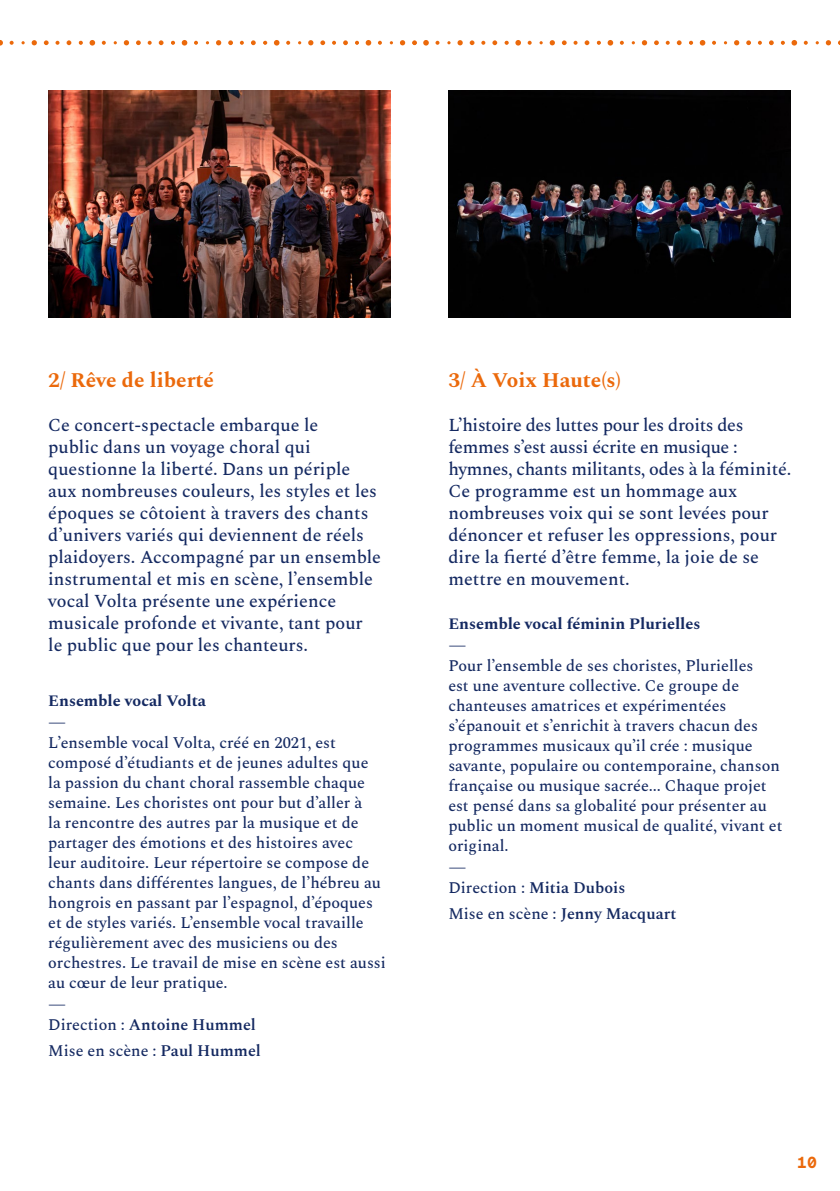
<style>
.page{position:relative;width:840px;height:1191px;background:#fff}
.page>*{position:absolute;margin:0;border:0;box-sizing:border-box;transform-origin:0 0}
.t1{font:700 21px "Spectral";color:#eb690b}
.t2{font:500 18px/22px "Spectral";color:#142961}
.t3{font:500 16px/20px "Spectral";color:#142961}
.t4{font:600 16px/25.6px "Spectral";color:#142961}
.t5{font:700 16px "Spectral";color:#142961}
.t6{font:700 16px "Maax Mono";color:#eb690b}
.s1{font-weight:500}
</style>
<div class="page">
<svg style="left:67px;top:40px;width:4px;height:5px"></svg>
<svg style="left:55px;top:41px;width:4px;height:4px"></svg>
<svg style="left:32px;top:40px;width:5px;height:5px"></svg>
<svg style="left:10px;top:41px;width:4px;height:4px"></svg>
<svg style="left:0;top:40px;width:3px;height:6px"></svg>
<svg style="left:44px;top:40px;width:5px;height:5px"></svg>
<svg style="left:159px;top:40px;width:4px;height:5px"></svg>
<svg style="left:148px;top:41px;width:4px;height:4px"></svg>
<svg style="left:124px;top:40px;width:5px;height:5px"></svg>
<svg style="left:102px;top:41px;width:4px;height:4px"></svg>
<svg style="left:89px;top:40px;width:6px;height:6px"></svg>
<svg style="left:136px;top:40px;width:5px;height:5px"></svg>
<svg style="left:79px;top:41px;width:4px;height:4px"></svg>
<svg style="left:400px;top:40px;width:5px;height:5px"></svg>
<svg style="left:378px;top:41px;width:4px;height:4px"></svg>
<svg style="left:365px;top:40px;width:6px;height:6px"></svg>
<svg style="left:251px;top:40px;width:4px;height:5px"></svg>
<svg style="left:240px;top:41px;width:4px;height:4px"></svg>
<svg style="left:216px;top:40px;width:5px;height:5px"></svg>
<svg style="left:194px;top:41px;width:4px;height:4px"></svg>
<svg style="left:182px;top:40px;width:5px;height:6px"></svg>
<svg style="left:228px;top:40px;width:5px;height:5px"></svg>
<svg style="left:171px;top:41px;width:4px;height:4px"></svg>
<svg style="left:355px;top:41px;width:4px;height:4px"></svg>
<svg style="left:343px;top:40px;width:5px;height:5px"></svg>
<svg style="left:332px;top:41px;width:4px;height:4px"></svg>
<svg style="left:308px;top:40px;width:5px;height:5px"></svg>
<svg style="left:286px;top:41px;width:4px;height:4px"></svg>
<svg style="left:274px;top:40px;width:5px;height:6px"></svg>
<svg style="left:320px;top:40px;width:5px;height:5px"></svg>
<svg style="left:263px;top:41px;width:4px;height:4px"></svg>
<svg style="left:492px;top:40px;width:5px;height:5px"></svg>
<svg style="left:481px;top:41px;width:4px;height:4px"></svg>
<svg style="left:457px;top:40px;width:5px;height:5px"></svg>
<svg style="left:435px;top:41px;width:4px;height:4px"></svg>
<svg style="left:423px;top:40px;width:5px;height:6px"></svg>
<svg style="left:469px;top:40px;width:5px;height:5px"></svg>
<svg style="left:412px;top:40px;width:4px;height:5px"></svg>
<svg style="left:584px;top:40px;width:5px;height:5px"></svg>
<svg style="left:573px;top:41px;width:4px;height:4px"></svg>
<svg style="left:549px;top:40px;width:5px;height:5px"></svg>
<svg style="left:527px;top:41px;width:4px;height:4px"></svg>
<svg style="left:515px;top:40px;width:5px;height:6px"></svg>
<svg style="left:561px;top:40px;width:5px;height:5px"></svg>
<svg style="left:504px;top:41px;width:4px;height:4px"></svg>
<svg style="left:825px;top:40px;width:5px;height:5px"></svg>
<svg style="left:803px;top:41px;width:4px;height:4px"></svg>
<svg style="left:791px;top:40px;width:5px;height:6px"></svg>
<svg style="left:676px;top:40px;width:5px;height:5px"></svg>
<svg style="left:665px;top:41px;width:4px;height:4px"></svg>
<svg style="left:641px;top:40px;width:5px;height:5px"></svg>
<svg style="left:619px;top:41px;width:4px;height:4px"></svg>
<svg style="left:607px;top:40px;width:6px;height:6px"></svg>
<svg style="left:654px;top:40px;width:4px;height:5px"></svg>
<svg style="left:596px;top:41px;width:4px;height:4px"></svg>
<svg style="left:780px;top:41px;width:4px;height:4px"></svg>
<svg style="left:769px;top:40px;width:4px;height:5px"></svg>
<svg style="left:757px;top:41px;width:4px;height:4px"></svg>
<svg style="left:734px;top:40px;width:4px;height:5px"></svg>
<svg style="left:712px;top:41px;width:3px;height:4px"></svg>
<svg style="left:699px;top:40px;width:6px;height:6px"></svg>
<svg style="left:746px;top:40px;width:4px;height:5px"></svg>
<svg style="left:689px;top:41px;width:3px;height:4px"></svg>
<img style="left:48px;top:91px;width:342px;height:227px">
<img style="left:448px;top:91px;width:342px;height:227px">
<h1 class="t1" style="left:48px;top:365px;width:167px">2/ Rêve de liberté</h1>
<p class="t2" style="left:48px;top:413px;width:334px">Ce concert-spectacle embarque le<br>public dans un voyage choral qui questionne la liberté. Dans un périple aux nombreuses couleurs, les styles et les époques se côtoient à travers des chants d’univers variés qui deviennent de réels plaidoyers. Accompagné par un ensemble instrumental et mis en scène, l’ensemble vocal Volta présente une expérience musicale profonde et vivante, tant pour le public que pour les chanteurs.</p>
<p class="t5" style="left:48px;top:689px;width:159px">Ensemble vocal Volta</p>
<p class="t2" style="left:48px;top:710px;width:19px">—</p>
<p class="t3" style="left:48px;top:732px;width:339px">L’ensemble vocal Volta, créé en 2021, est composé d’étudiants et de jeunes adultes que<br>la passion du chant choral rassemble chaque semaine. Les choristes ont pour but d’aller à<br>la rencontre des autres par la musique et de partager des émotions et des histoires avec<br>leur auditoire. Leur répertoire se compose de chants dans différentes langues, de l’hébreu au hongrois en passant par l’espagnol, d’époques et de styles variés. L’ensemble vocal travaille régulièrement avec des musiciens ou des orchestres. Le travail de mise en scène est aussi au cœur de leur pratique.</p>
<p class="t2" style="left:48px;top:992px;width:19px">—</p>
<p class="t4" style="left:48px;top:1011px;width:214px"><span class="s1">Direction :</span> Antoine Hummel<br><span class="s1">Mise en scène :</span> Paul Hummel</p>
<h1 class="t1" style="left:448px;top:365px;width:174px">3/ À Voix Haute(s)</h1>
<p class="t2" style="left:448px;top:413px;width:344px">L’histoire des luttes pour les droits des femmes s’est aussi écrite en musique : hymnes, chants militants, odes à la féminité.<br>Ce programme est un hommage aux nombreuses voix qui se sont levées pour dénoncer et refuser les oppressions, pour dire la fierté d’être femme, la joie de se mettre en mouvement.</p>
<p class="t5" style="left:448px;top:612px;width:253px">Ensemble vocal féminin Plurielles</p>
<p class="t2" style="left:448px;top:633px;width:19px">—</p>
<p class="t3" style="left:448px;top:654px;width:335px">Pour l’ensemble de ses choristes, Plurielles<br>est une aventure collective. Ce groupe de chanteuses amatrices et expérimentées s’épanouit et s’enrichit à travers chacun des programmes musicaux qu’il crée : musique savante, populaire ou contemporaine, chanson française ou musique sacrée... Chaque projet est pensé dans sa globalité pour présenter au public un moment musical de qualité, vivant et original.</p>
<p class="t2" style="left:448px;top:855px;width:19px">—</p>
<p class="t4" style="left:448px;top:874px;width:229px"><span class="s1">Direction :</span> Mitia Dubois<br><span class="s1">Mise en scène :</span> Jenny Macquart</p>
<p class="t6" style="left:796px;top:1151px;width:21px">10</p>
</div>
